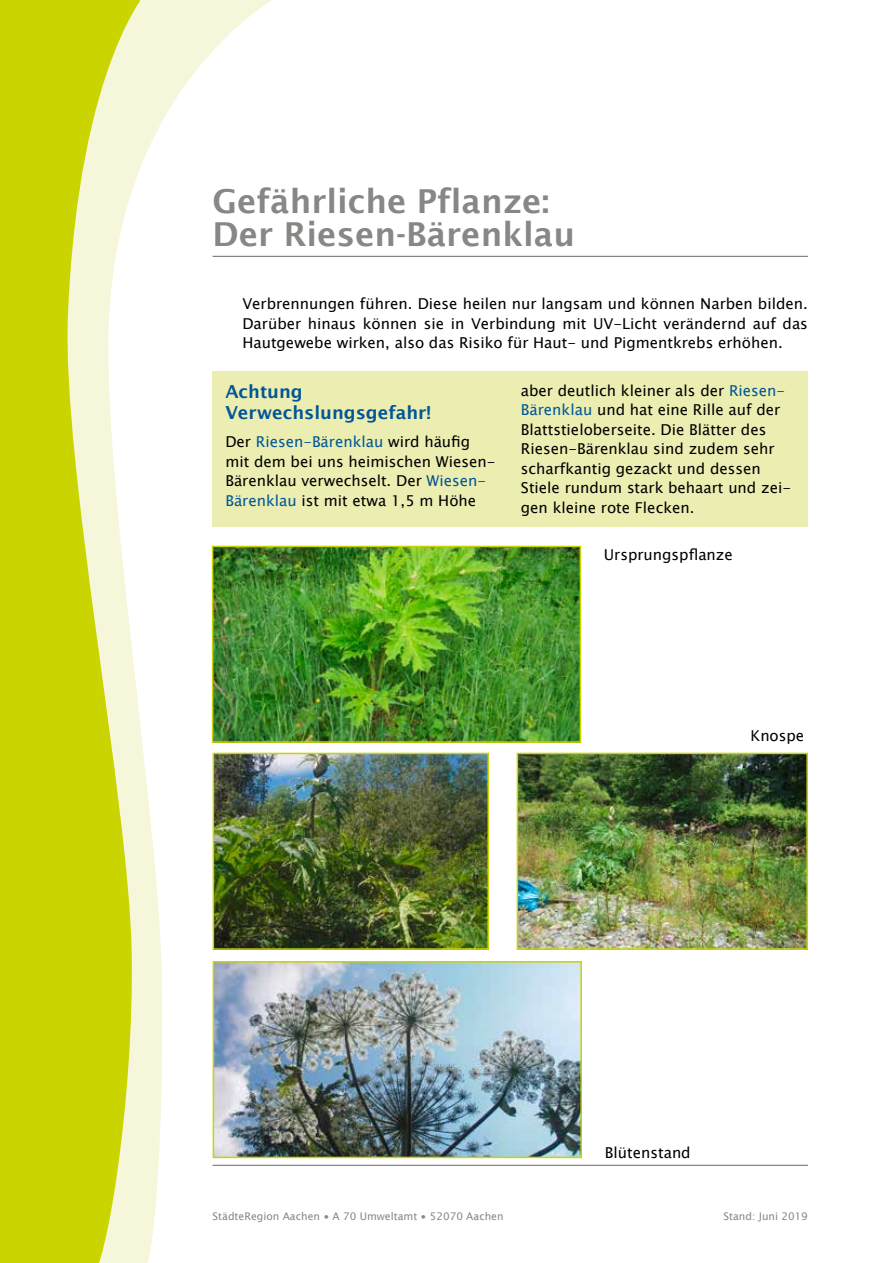
<style>
.page{position:relative;width:893px;height:1263px;background:#fff}
.page>*{position:absolute;margin:0;border:0;box-sizing:border-box;transform-origin:0 0}
.t1{font:600 33px/33px "Lucida Sans";color:#878786}
.t2{font:600 18px/21px "Lucida Sans";color:#005697}
.t3{font:15px/19.5px "Lucida Sans Unicode";color:#000}
.t4{font:10.5px "Lucida Sans";color:#878786}
.s1{color:#005697}
.s2{font-family:"Lucida Sans Unicode"}
</style>
<div class="page">
<div style="left:0;top:0;width:140px;height:1263px;background:#cad400"></div>
<svg style="left:67px;top:0;width:226px;height:1263px"></svg>
<div style="left:213px;top:371px;width:595px;height:155px;background:#ebedb1"></div>
<hr style="left:213px;top:1165px;width:595px;height:1px;background:#000">
<hr style="left:213px;top:256px;width:595px;height:1px;background:#000">
<img style="left:215px;top:549px;width:363px;height:191px">
<div style="left:212px;top:546px;width:369px;height:197px;border:2px solid #cad400"></div>
<img style="left:216px;top:756px;width:270px;height:191px">
<div style="left:213px;top:753px;width:276px;height:197px;border:2px solid #cad400"></div>
<img style="left:520px;top:756px;width:285px;height:191px">
<div style="left:517px;top:753px;width:291px;height:197px;border:2px solid #cad400"></div>
<img style="left:216px;top:964px;width:363px;height:191px">
<div style="left:213px;top:961px;width:369px;height:197px;border:2px solid #cad400"></div>
<h1 class="t1" style="left:213px;top:184px;width:364px">Gefährliche Pflanze:<br>Der Riesen-Bärenklau</h1>
<p class="t3" style="left:242px;top:294px;width:567px;text-align:justify">Verbrennungen führen. Diese heilen nur langsam und können Narben bilden.<br>Darüber hinaus können sie in Verbindung mit UV-Licht verändernd auf das Hautgewebe wirken, also das Risiko für Haut- und Pigmentkrebs erhöhen.</p>
<p class="t2" style="left:225px;top:381px;width:207px">Achtung<br>Verwechslungsgefahr!</p>
<p class="t3" style="left:225px;top:432px;width:272px">Der <span class="s1">Riesen-Bärenklau</span> wird häufig mit dem bei uns heimischen Wiesen-Bärenklau verwechselt. Der <span class="s1">Wiesen-Bärenklau</span> ist mit etwa 1,5 m Höhe</p>
<p class="t3" style="left:521px;top:380px;width:272px">aber deutlich kleiner als der <span class="s1">Riesen-Bärenklau</span> und hat eine Rille auf der Blattstieloberseite. Die Blätter des Riesen-Bärenklau sind zudem sehr scharfkantig gezackt und dessen Stiele rundum stark behaart und zei&shy;gen kleine rote Flecken.</p>
<p class="t3" style="left:604px;top:545px;width:131px">Ursprungspflanze</p>
<p class="t3" style="left:750px;top:726px;width:55px">Knospe</p>
<p class="t3" style="left:605px;top:1143px;width:87px">Blütenstand</p>
<p class="t4" style="left:213px;top:1210px;width:292px">StädteRegion Aachen <span class="s2">∙</span> A 70 Umweltamt <span class="s2">∙</span> 52070 Aachen</p>
<p class="t4" style="left:724px;top:1210px;width:86px">Stand: Juni 2019</p>
</div>
